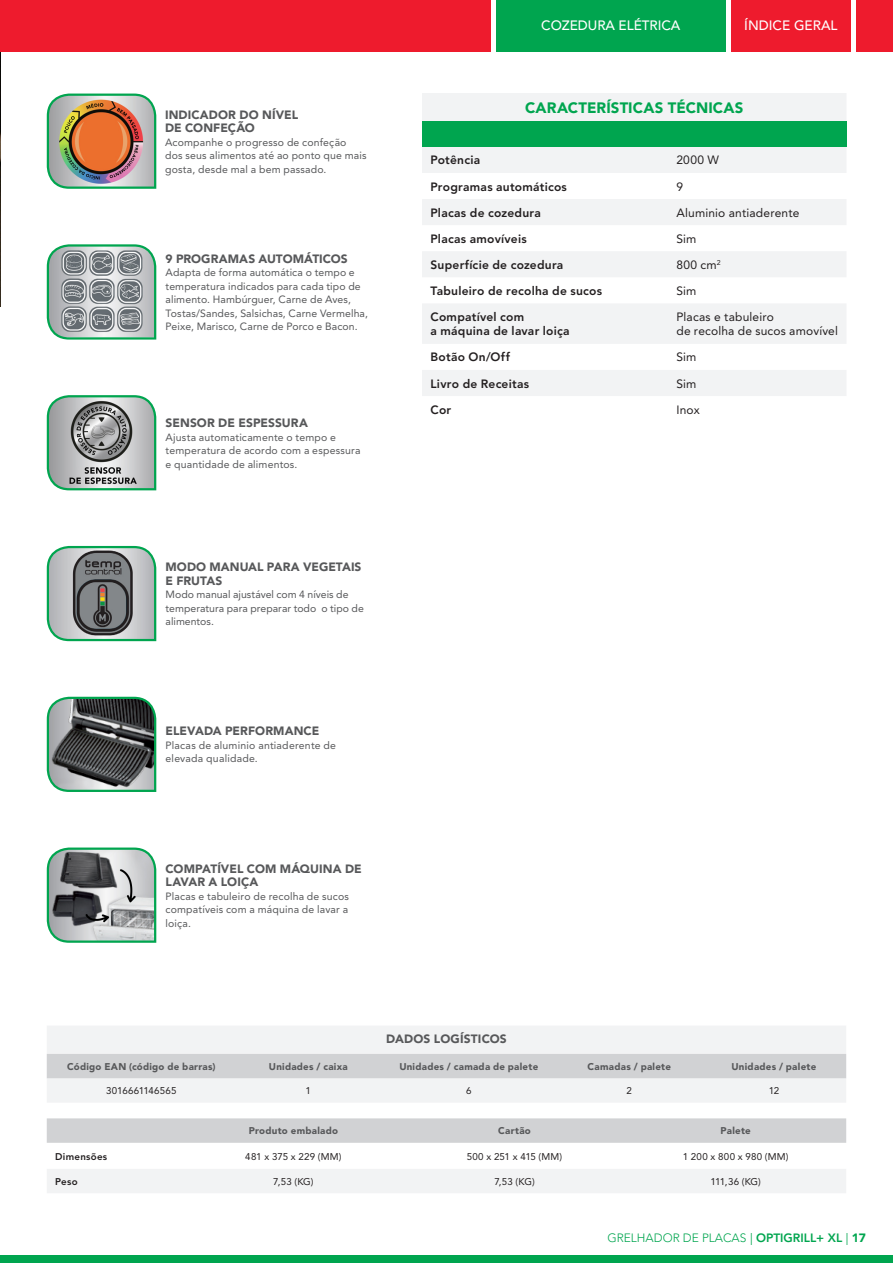
<style>
.page{position:relative;width:893px;height:1263px;background:#fff}
.page>*{position:absolute;margin:0;border:0;box-sizing:border-box;transform-origin:0 0}
.t1{font:900 15px "Avenir LT Std";letter-spacing:.005em;color:#00a54f}
.t2{font:500 13.5px "Avenir LT Std";letter-spacing:-.005em;color:#fff}
.t3{font:800 12px/14.4px "Avenir LT Std";letter-spacing:.02em;color:#231f20}
.t4{font:900 12px/13.5px "Avenir LT Std";letter-spacing:.005em;color:#57585a}
.t5{font:12px "Avenir LT Std";letter-spacing:.015em;color:#231f20}
.t6{font:300 12px "Avenir LT Std";color:#00a54f}
.t7{font:10.5px/13.5px "Avenir LT Std";letter-spacing:.015em;color:#57585a}
.t8{font:900 9.75px "Avenir LT Std";letter-spacing:.025em;color:#57585a}
.t9{font:9.75px "Avenir LT Std";letter-spacing:.02em;color:#231f20}
.t10{font:800 9.75px "Avenir LT Std";letter-spacing:.03em;color:#231f20}
.s1{font-weight:400}
.s2{font-weight:800}
.s3{font-weight:900}
</style>
<div class="page">
<div style="left:0;top:1255px;width:893px;height:8px;background:#00a54f"></div>
<div style="left:856px;top:0;width:37px;height:52px;background:#ee1b2d"></div>
<div style="left:731px;top:0;width:119px;height:52px;background:#ee1b2d"></div>
<div style="left:496px;top:0;width:230px;height:52px;background:#00a54f"></div>
<svg style="left:46px;top:545px;width:111px;height:97px;background:#8e9c96"></svg>
<svg style="left:46px;top:847px;width:111px;height:96px;background:#92a09b"></svg>
<svg style="left:46px;top:244px;width:111px;height:96px;background:#9dada9"></svg>
<svg style="left:46px;top:395px;width:111px;height:96px;background:#9daaa4"></svg>
<img style="left:0;top:52px;width:1px;height:254px">
<div style="left:0;top:0;width:490px;height:52px;background:#ee1b2d"></div>
<svg style="left:46px;top:696px;width:111px;height:96px;background:#606e68"></svg>
<img style="left:46px;top:93px;width:111px;height:96px">
<svg style="left:422px;top:93px;width:424px;height:303px;fill:#f2f3f4"></svg>
<div style="left:422px;top:121px;width:424px;height:26px;background:#00a54f"></div>
<svg style="left:422px;top:173px;width:424px;height:26px"></svg>
<div style="left:47px;top:1026px;width:799px;height:76px;background:#f2f3f4"></div>
<div style="left:47px;top:1054px;width:799px;height:24px;background:#d1d2d4"></div>
<svg style="left:47px;top:1118px;width:799px;height:25px;background:#d2d3d5"></svg>
<div style="left:47px;top:1169px;width:799px;height:24px;background:#f2f3f4"></div>
<p class="t4" style="left:165px;top:108px;width:135px">INDICADOR DO NÍVEL</p>
<p class="t4" style="left:165px;top:121px;width:91px">DE CONFEÇÃO</p>
<p class="t7" style="left:165px;top:135px;width:203px">Acompanhe o progresso de confeção<br>dos seus alimentos até ao ponto que mais gosta, desde mal a bem passado.</p>
<p class="t4" style="left:166px;top:252px;width:184px">9 PROGRAMAS AUTOMÁTICOS</p>
<p class="t7" style="left:166px;top:266px;width:204px">Adapta de forma automática o tempo e temperatura indicados para cada tipo de alimento. Hambúrguer, Carne de Aves, Tostas/Sandes, Salsichas, Carne Vermelha, Peixe, Marisco, Carne de Porco e Bacon.</p>
<p class="t4" style="left:166px;top:416px;width:144px">SENSOR DE ESPESSURA</p>
<p class="t7" style="left:166px;top:430px;width:196px">Ajusta automaticamente o tempo e temperatura de acordo com a espessura</p>
<p class="t7" style="left:166px;top:457px;width:133px">e quantidade de alimentos.</p>
<p class="t4" style="left:166px;top:560px;width:197px">MODO MANUAL PARA VEGETAIS<br>E FRUTAS</p>
<p class="t7" style="left:166px;top:588px;width:200px">Modo manual ajustável com 4 níveis de temperatura para preparar todo o tipo de alimentos.</p>
<p class="t4" style="left:166px;top:724px;width:155px">ELEVADA PERFORMANCE</p>
<p class="t7" style="left:166px;top:738px;width:172px">Placas de aluminio antiaderente de elevada qualidade.</p>
<p class="t4" style="left:166px;top:862px;width:198px">COMPATÍVEL COM MÁQUINA DE<br>LAVAR A LOIÇA</p>
<p class="t7" style="left:166px;top:889px;width:185px;text-align:justify">Placas e tabuleiro de recolha de sucos compatíveis com a máquina de lavar a loiça.</p>
<p class="t2" style="left:541px;top:18px;width:141px">COZEDURA ELÉTRICA</p>
<p class="t2" style="left:744px;top:18px;width:95px">ÍNDICE GERAL</p>
<p class="t1" style="left:525px;top:99px;width:220px">CARACTERÍSTICAS TÉCNICAS</p>
<p class="t3" style="left:431px;top:153px;width:51px">Potência</p>
<p class="t5" style="left:676px;top:153px;width:44px">2000 W</p>
<p class="t3" style="left:431px;top:179px;width:138px">Programas automáticos</p>
<p class="t5" style="left:676px;top:179px;width:8px">9</p>
<p class="t3" style="left:431px;top:205px;width:112px">Placas de cozedura</p>
<p class="t5" style="left:676px;top:205px;width:124px">Aluminio antiaderente</p>
<p class="t3" style="left:431px;top:231px;width:98px">Placas amovíveis</p>
<p class="t5" style="left:676px;top:232px;width:22px">Sim</p>
<p class="t3" style="left:431px;top:257px;width:134px">Superfície de cozedura</p>
<p class="t5" style="left:676px;top:258px;width:46px">800 cm<sup>2</sup></p>
<p class="t3" style="left:431px;top:284px;width:173px">Tabuleiro de recolha de sucos</p>
<p class="t5" style="left:676px;top:284px;width:22px">Sim</p>
<p class="t3" style="left:431px;top:310px;width:141px">Compatível com<br>a máquina de lavar loiça</p>
<p class="t5" style="left:676px;top:310px;width:99px">Placas e tabuleiro</p>
<p class="t5" style="left:676px;top:324px;width:163px">de recolha de sucos amovível</p>
<p class="t3" style="left:431px;top:350px;width:81px">Botão On/Off</p>
<p class="t5" style="left:676px;top:350px;width:22px">Sim</p>
<p class="t3" style="left:431px;top:376px;width:100px">Livro de Receitas</p>
<p class="t5" style="left:676px;top:376px;width:22px">Sim</p>
<p class="t3" style="left:431px;top:402px;width:22px">Cor</p>
<p class="t5" style="left:676px;top:402px;width:25px">Inox</p>
<p class="t4" style="left:386px;top:1032px;width:122px">DADOS LOGÍSTICOS</p>
<p class="t8" style="left:67px;top:1060px;width:150px">Código EAN (código de barras)</p>
<p class="t8" style="left:269px;top:1060px;width:80px">Unidades / caixa</p>
<p class="t8" style="left:399px;top:1060px;width:140px">Unidades / camada de palete</p>
<p class="t8" style="left:588px;top:1060px;width:85px">Camadas / palete</p>
<p class="t8" style="left:731px;top:1060px;width:86px">Unidades / palete</p>
<p class="t9" style="left:106px;top:1085px;width:72px">3016661146565</p>
<p class="t9" style="left:306px;top:1085px;width:7px">1</p>
<p class="t9" style="left:466px;top:1085px;width:7px">6</p>
<p class="t9" style="left:627px;top:1085px;width:7px">2</p>
<p class="t9" style="left:769px;top:1085px;width:12px">12</p>
<p class="t8" style="left:249px;top:1125px;width:91px">Produto embalado</p>
<p class="t8" style="left:498px;top:1125px;width:34px">Cartão</p>
<p class="t8" style="left:720px;top:1125px;width:32px">Palete</p>
<p class="t10" style="left:55px;top:1150px;width:53px">Dimensões</p>
<p class="t9" style="left:245px;top:1150px;width:98px">481 x 375 x 229 (MM)</p>
<p class="t9" style="left:467px;top:1150px;width:97px">500 x 251 x 415 (MM)</p>
<p class="t9" style="left:683px;top:1150px;width:107px">1 200 x 800 x 980 (MM)</p>
<p class="t10" style="left:55px;top:1175px;width:24px">Peso</p>
<p class="t9" style="left:273px;top:1176px;width:42px">7,53 (KG)</p>
<p class="t9" style="left:494px;top:1176px;width:42px">7,53 (KG)</p>
<p class="t9" style="left:710px;top:1176px;width:52px">111,36 (KG)</p>
<p class="t6" style="left:607px;top:1231px;width:260px">GRELHADOR DE PLACAS <span class="s1">|</span> <span class="s2">OPTIGRILL+ XL</span> <span class="s1">|</span> <span class="s3">17</span></p>
</div>
